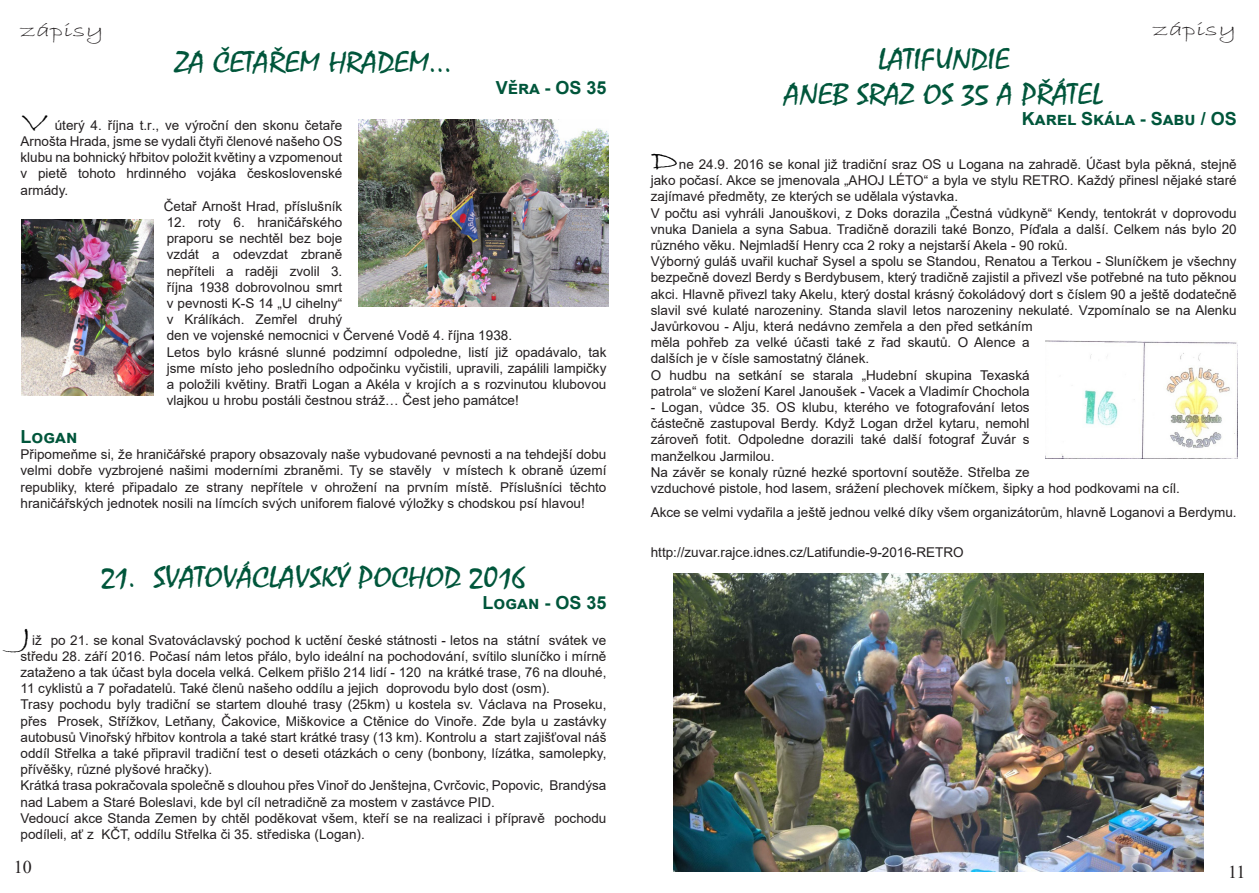
<style>
.page{position:relative;width:1259px;height:893px;background:#fff}
.page>*{position:absolute;margin:0;border:0;box-sizing:border-box;transform-origin:0 0}
.t1{font:30px/34.5px "Mistral";color:#00563b;scale:1.15 1}
.t2{font:30px "Bradley Hand ITC";color:#000;scale:1.5 1}
.t3{font:19.5px "Bradley Hand ITC";color:#231f20;scale:1.5 1}
.t4{font:700 18px "Arial";color:#00563b}
.t5{font:18px "Times New Roman";color:#231f20}
.t6{font:13.5px/16.2px "Arial";color:#231f20}
</style>
<div class="page">
<img style="left:21px;top:220px;width:132px;height:175px">
<img style="left:359px;top:119px;width:249px;height:187px">
<img style="left:1045px;top:341px;width:192px;height:118px">
<img style="left:674px;top:574px;width:529px;height:298px">
<h2 class="t3" style="left:21px;top:18px;width:57px">zápisy</h2>
<h1 class="t1" style="left:175px;top:46px;width:243px">ZA ČETAŘEM HRADEM...</h1>
<h3 class="t4" style="left:496px;top:75px;width:112px">Věra - OS 35</h3>
<h1 class="t2" style="left:21px;top:102px;width:20px">V</h1>
<p class="t6" style="left:55px;top:117px;width:289px">úterý 4. října t.r., ve výroční den skonu četaře</p>
<p class="t6" style="left:21px;top:133px;width:323px">Arnošta Hrada, jsme se vydali čtyři členové našeho OS</p>
<p class="t6" style="left:21px;top:149px;width:323px">klubu na bohnický hřbitov položit květiny a vzpomenout</p>
<p class="t6" style="left:21px;top:165px;width:323px">v pietě tohoto hrdinného vojáka československé</p>
<p class="t6" style="left:21px;top:182px;width:49px">armády.</p>
<p class="t6" style="left:164px;top:198px;width:180px">Četař Arnošt Hrad, příslušník</p>
<p class="t6" style="left:167px;top:214px;width:441px">12. roty 6. hraničářského<br>praporu se nechtěl bez boje<br>vzdát a odevzdat zbraně<br>nepříteli a raději zvolil 3.<br>října 1938 dobrovolnou smrt<br>v pevnosti K-S 14 „U cihelny“<br>v Králíkách. Zemřel druhý<br>den ve vojenské nemocnici v Červené Vodě 4. října 1938.<br>Letos bylo krásné slunné podzimní odpoledne, listí již opadávalo, tak jsme místo jeho posledního odpočinku vyčistili, upravili, zapálili lampičky a položili květiny. Bratři Logan a Akéla v krojích a s rozvinutou klubovou vlajkou u hrobu postáli čestnou stráž… Čest jeho památce!</p>
<h3 class="t4" style="left:21px;top:424px;width:58px">Logan</h3>
<p class="t6" style="left:21px;top:446px;width:587px;text-align:justify">Připomeňme si, že hraničářské prapory obsazovaly naše vybudované pevnosti a na tehdejší dobu velmi dobře vyzbrojené našimi moderními zbraněmi. Ty se stavěly v místech k obraně území republiky, které připadalo ze strany nepřítele v ohrožení na prvním místě. Příslušníci těchto hraničářských jednotek nosili na límcích svých uniforem fialové výložky s chodskou psí hlavou!</p>
<h1 class="t1" style="left:101px;top:561px;width:370px">21. SVATOVÁCLAVSKÝ POCHOD 2016</h1>
<h3 class="t4" style="left:482px;top:590px;width:125px">Logan - OS 35</h3>
<h2 class="t3" style="left:1153px;top:17px;width:57px">zápisy</h2>
<h1 class="t1" style="left:784px;top:43px;width:278px;text-indent:93px">LATIFUNDIE<br>ANEB SRAZ OS 35 A PŘÁTEL</h1>
<h3 class="t4" style="left:1022px;top:106px;width:216px">Karel Skála - Sabu / OS</h3>
<h1 class="t2" style="left:651px;top:141px;width:20px">D</h1>
<p class="t6" style="left:651px;top:156px;width:587px;text-indent:28px">ne 24.9. 2016 se konal již tradiční sraz OS u Logana na zahradě. Účast byla pěkná, stejně jako počasí. Akce se jmenovala „AHOJ LÉTO“ a byla ve stylu RETRO. Každý přinesl nějaké staré zajímavé předměty, ze kterých se udělala výstavka.<br>V počtu asi vyhráli Janouškovi, z Doks dorazila „Čestná vůdkyně“ Kendy, tentokrát v doprovodu vnuka Daniela a syna Sabua. Tradičně dorazili také Bonzo, Píďala a další. Celkem nás bylo 20 různého věku. Nejmladší Henry cca 2 roky a nejstarší Akela - 90 roků.<br>Výborný guláš uvařil kuchař Sysel a spolu se Standou, Renatou a Terkou - Sluníčkem je všechny bezpečně dovezl Berdy s Berdybusem, který tradičně zajistil a přivezl vše potřebné na tuto pěknou akci. Hlavně přivezl taky Akelu, který dostal krásný čokoládový dort s číslem 90 a ještě dodatečně slavil své kulaté narozeniny. Standa slavil letos narozeniny nekulaté. Vzpomínalo se na Alenku Javůrkovou - Alju, která nedávno zemřela a den před setkáním<br>měla pohřeb za velké účasti také z řad skautů. O Alence a<br>dalších je v čísle samostatný článek.<br>O hudbu na setkání se starala „Hudební skupina Texaská<br>patrola“ ve složení Karel Janoušek - Vacek a Vladimír Chochola</p>
<p class="t6" style="left:651px;top:399px;width:530px">- Logan, vůdce 35. OS klubu, kterého ve fotografování letos<br>částečně zastupoval Berdy. Když Logan držel kytaru, nemohl<br>zároveň fotit. Odpoledne dorazili také další fotograf Žuvár s<br>manželkou Jarmilou.<br>Na závěr se konaly různé hezké sportovní soutěže. Střelba ze<br>vzduchové pistole, hod lasem, srážení plechovek míčkem, šipky a hod podkovami na cíl.</p>
<p class="t6" style="left:651px;top:504px;width:587px">Akce se velmi vydařila a ještě jednou velké díky všem organizátorům, hlavně Loganovi a Berdymu.</p>
<p class="t6" style="left:651px;top:544px;width:314px">http://zuvar.rajce.idnes.cz/Latifundie-9-2016-RETRO</p>
<h1 class="t2" style="left:21px;top:617px;width:21px">J</h1>
<p class="t6" style="left:21px;top:632px;width:587px;text-indent:12px">iž po 21. se konal Svatováclavský pochod k uctění české státnosti - letos na státní svátek ve středu 28. září 2016. Počasí nám letos přálo, bylo ideální na pochodování, svítilo sluníčko i mírně zataženo a tak účast byla docela velká. Celkem přišlo 214 lidí - 120 na krátké trase, 76 na dlouhé, 11 cyklistů a 7 pořadatelů. Také členů našeho oddílu a jejich doprovodu bylo dost (osm).<br>Trasy pochodu byly tradiční se startem dlouhé trasy (25km) u kostela sv. Václava na Proseku, přes Prosek, Střížkov, Letňany, Čakovice, Miškovice a Ctěnice do Vinoře. Zde byla u zastávky autobusů Vinořský hřbitov kontrola a také start krátké trasy (13 km). Kontrolu a start zajišťoval náš oddíl Střelka a také připravil tradiční test o deseti otázkách o ceny (bonbony, lízátka, samolepky, přívěšky, různé plyšové hračky).<br>Krátká trasa pokračovala společně s dlouhou přes Vinoř do Jenštejna, Cvrčovic, Popovic, Brandýsa nad Labem a Staré Boleslavi, kde byl cíl netradičně za mostem v zastávce PID.<br>Vedoucí akce Standa Zemen by chtěl poděkovat všem, kteří se na realizaci i přípravě pochodu podíleli, ať z KČT, oddílu Střelka či 35. střediska (Logan).</p>
<h3 class="t5" style="left:14px;top:854px;width:19px">10</h3>
<h3 class="t5" style="left:1228px;top:859px;width:19px">11</h3>
</div>
